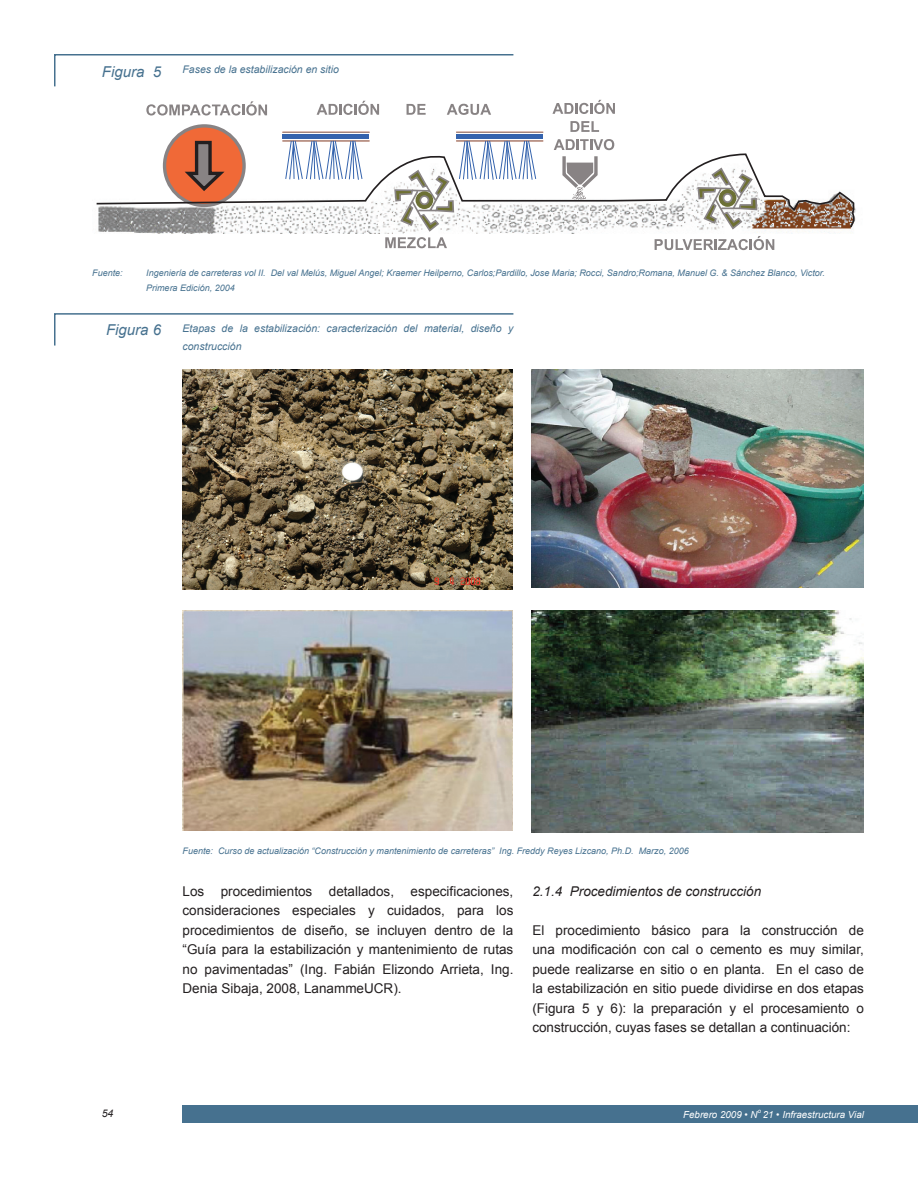
<style>
.page{position:relative;width:918px;height:1188px;background:#fff}
.page>*{position:absolute;margin:0;border:0;box-sizing:border-box;transform-origin:0 0}
.titulo_de_imagen{font:italic 15px "Arial";color:#46718f}
.texto{font:13.5px/19.5px "Arial";color:#231f20;text-align:justify}
.subtitulo_3{font:italic 13.5px "Arial";color:#231f20}
.pie_de_foto{font:italic 10.5px/18px "Arial";color:#46718f}
.t1{font:italic 10.5px "Arial";color:#231f20}
.t2{font:italic 9.75px "Arial";color:#fff}
.texto-2{font:italic 9px "Arial";color:#46718f}
.t3{font:italic 6px "Arial";color:#fff}
</style>
<div class="page">
<div style="left:183px;top:1105px;width:735px;height:18px;background:#46718f"></div>
<img style="left:531px;top:610px;width:333px;height:223px">
<img style="left:531px;top:370px;width:333px;height:218px">
<img style="left:183px;top:610px;width:330px;height:221px">
<img style="left:183px;top:370px;width:330px;height:220px">
<svg style="left:54px;top:313px;width:460px;height:33px"></svg>
<img style="left:98px;top:208px;width:758px;height:25px">
<svg style="left:165px;top:126px;width:79px;height:79px"></svg>
<svg style="left:181px;top:139px;width:48px;height:12px"></svg>
<hr style="left:282px;top:132px;width:88px;height:1px;background:#888384">
<hr style="left:282px;top:141px;width:88px;height:1px;background:#888384">
<hr style="left:282px;top:135px;width:87px;height:4px;background:#3463ad">
<svg style="left:286px;top:141px;width:76px;height:10px"></svg>
<hr style="left:456px;top:132px;width:87px;height:1px;background:#888384">
<hr style="left:456px;top:141px;width:87px;height:1px;background:#888384">
<hr style="left:456px;top:135px;width:87px;height:4px;background:#3463ad">
<svg style="left:96px;top:151px;width:759px;height:78px"></svg>
<svg style="left:146px;top:101px;width:121px;height:15px"></svg>
<svg style="left:317px;top:101px;width:62px;height:14px"></svg>
<svg style="left:407px;top:104px;width:19px;height:11px"></svg>
<svg style="left:447px;top:104px;width:44px;height:11px"></svg>
<svg style="left:552px;top:100px;width:63px;height:14px"></svg>
<svg style="left:570px;top:121px;width:29px;height:11px"></svg>
<svg style="left:554px;top:139px;width:60px;height:61px"></svg>
<svg style="left:385px;top:141px;width:151px;height:107px"></svg>
<svg style="left:655px;top:166px;width:119px;height:84px"></svg>
<svg style="left:54px;top:54px;width:460px;height:33px"></svg>
<p class="titulo_de_imagen" style="left:102px;top:62px;width:61px">Figura 5</p>
<p class="pie_de_foto" style="left:183px;top:61px;width:158px">Fases de la estabilización en sitio</p>
<p class="texto-2" style="left:92px;top:267px;width:32px">Fuente:</p>
<p class="texto-2" style="left:146px;top:267px;width:680px">Ingeniería de carreteras vol II. Del val Melús, Miguel Angel; Kraemer Heilperno, Carlos;Pardillo, Jose Maria; Rocci, Sandro;Romana, Manuel G. &amp; Sánchez Blanco, Victor.</p>
<p class="texto-2" style="left:146px;top:282px;width:90px">Primera Edición, 2004</p>
<p class="titulo_de_imagen" style="left:106px;top:320px;width:57px">Figura 6</p>
<p class="pie_de_foto" style="left:183px;top:319px;width:332px">Etapas de la estabilización: caracterización del material, diseño y construcción</p>
<p class="texto-2" style="left:183px;top:845px;width:508px">Fuente: Curso de actualización “Construcción y mantenimiento de carreteras” Ing. Freddy Reyes Lizcano, Ph.D. Marzo, 2006</p>
<p class="texto" style="left:183px;top:881px;width:332px">Los procedimientos detallados, especificaciones, consideraciones especiales y cuidados, para los procedimientos de diseño, se incluyen dentro de la “Guía para la estabilización y mantenimiento de rutas no pavimentadas” (Ing. Fabián Elizondo Arrieta, Ing.<br>Denia Sibaja, 2008, LanammeUCR).</p>
<p class="subtitulo_3" style="left:532px;top:882px;width:230px">2.1.4 Procedimientos de construcción</p>
<p class="texto" style="left:532px;top:920px;width:333px">El procedimiento básico para la construcción de una modificación con cal o cemento es muy similar, puede realizarse en sitio o en planta. En el caso de la estabilización en sitio puede dividirse en dos etapas (Figura 5 y 6): la preparación y el procesamiento o construcción, cuyas fases se detallan a continuación:</p>
<p class="t1" style="left:102px;top:1107px;width:13px">54</p>
<p class="t2" style="left:763px;top:1108px;width:103px">21 • Infraestructura Vial</p>
<p class="t2" style="left:683px;top:1108px;width:76px">Febrero 2009 • N</p>
<p class="t3" style="left:758px;top:1107px;width:5px">o</p>
</div>
